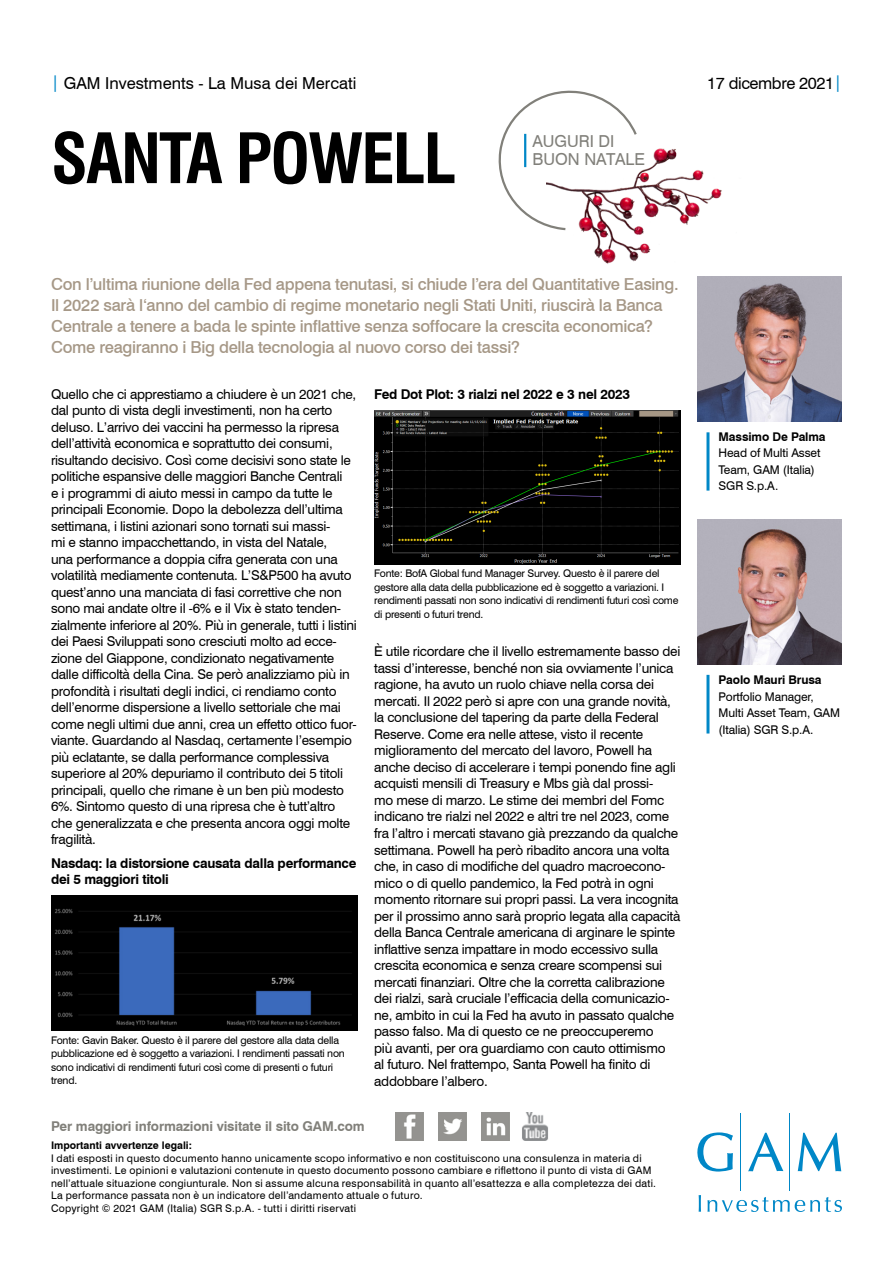
<style>
.page{position:relative;width:893px;height:1263px;background:#fff}
.page>*{position:absolute;margin:0;border:0;box-sizing:border-box;transform-origin:0 0}
.t1{font:700 condensed 67.5px "Swiss 721 BT";letter-spacing:-.03em;color:#000}
.SUBTITLE{font:500 16.5px/21px "Swiss 721 BT";letter-spacing:-.015em;color:#a69887}
.t2{font:16.5px "Swiss 721 BT";color:#000}
.BODY_text{font:16.5px/18px "Swiss 721 BT";color:#81807a}
.t3{font:16.5px "Swiss 721 BT";letter-spacing:-.025em;color:#000}
.DISCLAIMER{font:13.5px/16.5px "Swiss 721 BT";letter-spacing:-.02em;color:#000}
.DISCLAIMER-2{font:700 13.5px/16.5px "Swiss 721 BT";letter-spacing:-.02em;color:#000}
.t4{font:700 13.5px "Swiss 721 BT";letter-spacing:-.01em;color:#81807a}
.t5{font:12px/16.5px "Swiss 721 BT";letter-spacing:-.01em;color:#000}
.t6{font:700 12px "Swiss 721 BT";letter-spacing:-.01em;color:#000}
.DISCLAIMER-3{font:10.5px/12.6px "Swiss 721 BT";letter-spacing:.02em;color:#000}
.DISCLAIMER-4{font:10.5px/13.5px "Swiss 721 BT";letter-spacing:-.02em;color:#000}
.s1{color:#0087c7}
.s2{font-weight:700}
</style>
<div class="page">
<img style="left:583px;top:148px;width:139px;height:116px">
<img style="left:51px;top:896px;width:306px;height:134px">
<img style="left:697px;top:276px;width:145px;height:145px">
<img style="left:374px;top:410px;width:306px;height:154px">
<hr style="left:740px;top:1114px;width:1px;height:77px;background:#0087c7">
<hr style="left:789px;top:1114px;width:1px;height:77px;background:#0087c7">
<svg style="left:697px;top:1132px;width:36px;height:39px"></svg>
<svg style="left:748px;top:1133px;width:35px;height:38px"></svg>
<svg style="left:798px;top:1133px;width:43px;height:38px"></svg>
<svg style="left:699px;top:1195px;width:2px;height:17px"></svg>
<svg style="left:707px;top:1197px;width:135px;height:15px"></svg>
<img style="left:438px;top:1112px;width:29px;height:28px">
<img style="left:395px;top:1112px;width:29px;height:28px">
<img style="left:481px;top:1112px;width:28px;height:28px">
<img style="left:522px;top:1112px;width:26px;height:28px">
<img style="left:697px;top:519px;width:145px;height:145px">
<hr style="left:706px;top:432px;width:3px;height:59px;background:#0087c7">
<hr style="left:706px;top:675px;width:3px;height:58px;background:#0087c7">
<svg style="left:498px;top:90px;width:141px;height:141px"></svg>
<hr style="left:524px;top:134px;width:2px;height:33px;background:#0087c7">
<p class="t2" style="left:51px;top:73px;width:307px"><span class="s1">|</span> GAM Investments - La Musa dei Mercati</p>
<p class="t1" style="left:51px;top:118px;width:407px">SANTA POWELL</p>
<p class="BODY_text" style="left:533px;top:132px;width:114px">AUGURI DI<br>BUON NATALE</p>
<p class="t3" style="left:707px;top:73px;width:136px">17 dicembre 2021<span class="s1">|</span></p>
<p class="SUBTITLE" style="left:51px;top:273px;width:629px">Con l’ultima riunione della Fed appena tenutasi, si chiude l’era del Quantitative Easing.<br>Il 2022 sarà l‘anno del cambio di regime monetario negli Stati Uniti, riuscirà la Banca Centrale a tenere a bada le spinte inflattive senza soffocare la crescita economica?<br>Come reagiranno i Big della tecnologia al nuovo corso dei tassi?</p>
<p class="DISCLAIMER" style="left:51px;top:385px;width:307px">Quello che ci apprestiamo a chiudere è un 2021 che, dal punto di vista degli investimenti, non ha certo deluso. L’arrivo dei vaccini ha permesso la ripresa dell’attività economica e soprattutto dei consumi, risultando decisivo. Così come decisivi sono state le politiche espansive delle maggiori Banche Centrali<br>e i programmi di aiuto messi in campo da tutte le principali Economie. Dopo la debolezza dell’ultima settimana, i listini azionari sono tornati sui massi-<br>mi e stanno impacchettando, in vista del Natale,<br>una performance a doppia cifra generata con una volatilità mediamente contenuta. L’S&amp;P500 ha avuto quest’anno una manciata di fasi correttive che non sono mai andate oltre il -6% e il Vix è stato tenden&shy;zialmente inferiore al 20%. Più in generale, tutti i listini dei Paesi Sviluppati sono cresciuti molto ad ecce&shy;zione del Giappone, condizionato negativamente dalle difficoltà della Cina. Se però analizziamo più in profondità i risultati degli indici, ci rendiamo conto dell’enorme dispersione a livello settoriale che mai come negli ultimi due anni, crea un effetto ottico fuor&shy;viante. Guardando al Nasdaq, certamente l’esempio più eclatante, se dalla performance complessiva superiore al 20% depuriamo il contributo dei 5 titoli principali, quello che rimane è un ben più modesto 6%. Sintomo questo di una ripresa che è tutt’altro che generalizzata e che presenta ancora oggi molte fragilità.</p>
<p class="DISCLAIMER-2" style="left:51px;top:854px;width:307px">Nasdaq: la distorsione causata dalla performance dei 5 maggiori titoli</p>
<p class="DISCLAIMER-4" style="left:51px;top:1033px;width:295px">Fonte: Gavin Baker. Questo è il parere del gestore alla data della pubblicazione ed è soggetto a variazioni. I rendimenti passati non sono indicativi di rendimenti futuri così come di presenti o futuri trend.</p>
<p class="DISCLAIMER-2" style="left:374px;top:385px;width:258px">Fed Dot Plot: 3 rialzi nel 2022 e 3 nel 2023</p>
<p class="DISCLAIMER-4" style="left:374px;top:567px;width:306px">Fonte: BofA Global fund Manager Survey. Questo è il parere del gestore alla data della pubblicazione ed è soggetto a variazioni. I rendimenti passati non sono indicativi di rendimenti futuri così come di presenti o futuri trend.</p>
<p class="DISCLAIMER" style="left:374px;top:643px;width:308px">È utile ricordare che il livello estremamente basso dei tassi d’interesse, benché non sia ovviamente l’unica ragione, ha avuto un ruolo chiave nella corsa dei mercati. Il 2022 però si apre con una grande novità, la conclusione del tapering da parte della Federal Reserve. Come era nelle attese, visto il recente miglioramento del mercato del lavoro, Powell ha anche deciso di accelerare i tempi ponendo fine agli acquisti mensili di Treasury e Mbs già dal prossi-<br>mo mese di marzo. Le stime dei membri del Fomc indicano tre rialzi nel 2022 e altri tre nel 2023, come fra l’altro i mercati stavano già prezzando da qualche settimana. Powell ha però ribadito ancora una volta che, in caso di modifiche del quadro macroecono&shy;mico o di quello pandemico, la Fed potrà in ogni momento ritornare sui propri passi. La vera incognita per il prossimo anno sarà proprio legata alla capacità della Banca Centrale americana di arginare le spinte inflattive senza impattare in modo eccessivo sulla crescita economica e senza creare scompensi sui mercati finanziari. Oltre che la corretta calibrazione dei rialzi, sarà cruciale l’efficacia della comunicazio&shy;ne, ambito in cui la Fed ha avuto in passato qualche passo falso. Ma di questo ce ne preoccuperemo<br>più avanti, per ora guardiamo con cauto ottimismo<br>al futuro. Nel frattempo, Santa Powell ha finito di addobbare l’albero.</p>
<p class="t4" style="left:51px;top:1118px;width:315px">Per maggiori informazioni visitate il sito GAM.com</p>
<p class="DISCLAIMER-3" style="left:51px;top:1139px;width:607px"><span class="s2">Importanti avvertenze legali:<br></span>I dati esposti in questo documento hanno unicamente scopo informativo e non costituiscono una consulenza in materia di investimenti. Le opinioni e valutazioni contenute in questo documento possono cambiare e riflettono il punto di vista di GAM nell’attuale situazione congiunturale. Non si assume alcuna responsabilità in quanto all’esattezza e alla completezza dei dati.<br>La performance passata non è un indicatore dell’andamento attuale o futuro.<br>Copyright © 2021 GAM (Italia) SGR S.p.A. - tutti i diritti riservati</p>
<p class="t6" style="left:719px;top:429px;width:108px">Massimo De Palma</p>
<p class="t5" style="left:719px;top:445px;width:103px">Head of Multi Asset<br>Team, GAM (Italia)<br>SGR S.p.A.</p>
<p class="t6" style="left:719px;top:672px;width:104px">Paolo Mauri Brusa</p>
<p class="t5" style="left:719px;top:688px;width:123px">Portfolio Manager,<br>Multi Asset Team, GAM (Italia) SGR S.p.A.</p>
</div>
